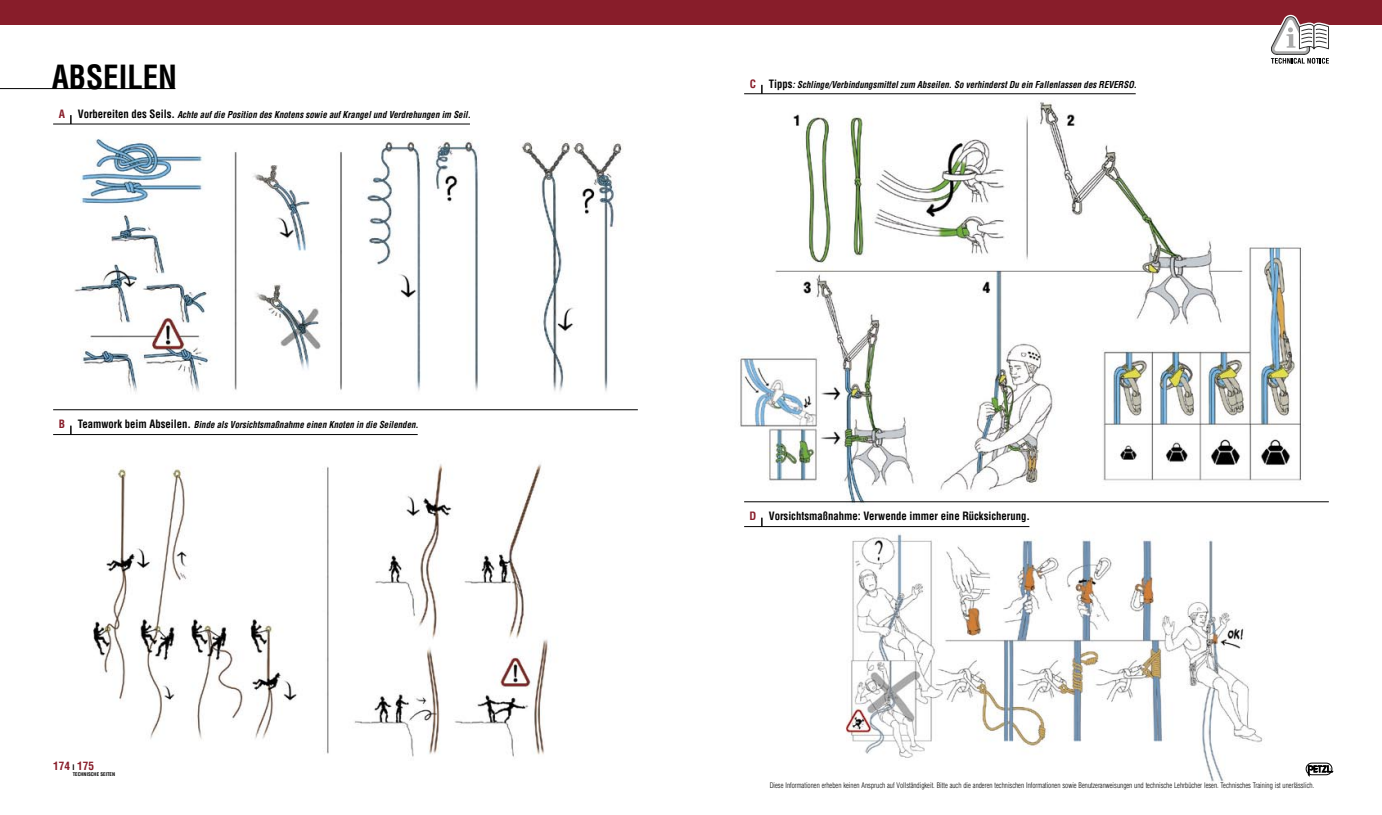
<style>
.page{position:relative;width:1382px;height:815px;background:#fff}
.page>*{position:absolute;margin:0;border:0;box-sizing:border-box;transform-origin:0 0}
.GB__FR_etc_18-Titre_page_technique{font:700 condensed 32.5px "Helvetica LT Std";color:#000;scale:.95 1}
.GB__FR_etc_19-Standard_cahier_technique{font:700 condensed 11.25px "Helvetica LT Std";color:#000;scale:.95 1}
.Pagination{font:700 condensed 11.25px "Helvetica LT Std";color:#881d2a}
.GB__FR_etc_19-Standard_cahier_technique-2{font:italic 700 condensed 9.38px "Helvetica LT Std";color:#000;scale:.95 1}
.GB__FR_etc-Infos_non_exhaustives{font:300 condensed 7.5px "Helvetica LT Std";color:#000;scale:.95 1}
.GB__FR_etc-Pages_techniques__Langue{font:700 condensed 5px "Helvetica LT Std";color:#000}
.s1{font-style:normal;font-size:11.25px}
.s2{font-size:7.5px;color:#000}
</style>
<div class="page">
<img style="left:0;top:58px;width:1334px;height:724px">
<div style="left:0;top:0;width:1382px;height:25px;background:#881d2a"></div>
<svg style="left:1306px;top:763px;width:27px;height:14px"></svg>
<hr style="left:53px;top:410px;width:585px;height:1px;background:#000">
<hr style="left:744px;top:502px;width:585px;height:1px;background:#000">
<svg style="left:1271px;top:14px;width:61px;height:50px"></svg>
<hr style="left:0;top:88px;width:175px;height:1px;background:#000">
<hr style="left:53px;top:124px;width:417px;height:1px;background:#000">
<hr style="left:744px;top:93px;width:392px;height:1px;background:#000">
<hr style="left:53px;top:434px;width:365px;height:1px;background:#000">
<hr style="left:744px;top:526px;width:285px;height:1px;background:#000">
<p class="GB__FR_etc_18-Titre_page_technique" style="left:52px;top:56px;width:133px">ABSEILEN</p>
<p class="Pagination" style="left:59px;top:107px;width:8px">A</p>
<p class="GB__FR_etc_19-Standard_cahier_technique-2" style="left:78px;top:109px;width:415px"><span class="s1">Vorbereiten des Seils.</span> Achte auf die Position des Knotens sowie auf Krangel und Verdrehungen im Seil.</p>
<p class="Pagination" style="left:59px;top:417px;width:8px">B</p>
<p class="GB__FR_etc_19-Standard_cahier_technique-2" style="left:78px;top:419px;width:360px"><span class="s1">Teamwork beim Abseilen.</span> Binde als Vorsichtsmaßnahme einen Knoten in die Seilenden.</p>
<p class="Pagination" style="left:53px;top:759px;width:42px">174 <span class="s2">I</span> 175</p>
<p class="GB__FR_etc-Pages_techniques__Langue" style="left:73px;top:771px;width:44px">TECHNISCHE SEITEN</p>
<p class="Pagination" style="left:750px;top:77px;width:8px">C</p>
<p class="GB__FR_etc_19-Standard_cahier_technique-2" style="left:769px;top:78px;width:389px"><span class="s1">Tipps</span>: Schlinge/Verbindungsmittel zum Abseilen. So verhinderst Du ein Fallenlassen des REVERSO.</p>
<p class="Pagination" style="left:750px;top:509px;width:8px">D</p>
<p class="GB__FR_etc_19-Standard_cahier_technique" style="left:769px;top:509px;width:276px">Vorsichtsmaßnahme: Verwende immer eine Rücksicherung.</p>
<p class="GB__FR_etc-Infos_non_exhaustives" style="left:770px;top:781px;width:575px">Diese Informationen erheben keinen Anspruch auf Vollständigkeit. Bitte auch die anderen technischen Informationen sowie Benutzeranweisungen und technische Lehrbücher lesen. Technisches Training ist unerlässlich.</p>
</div>
